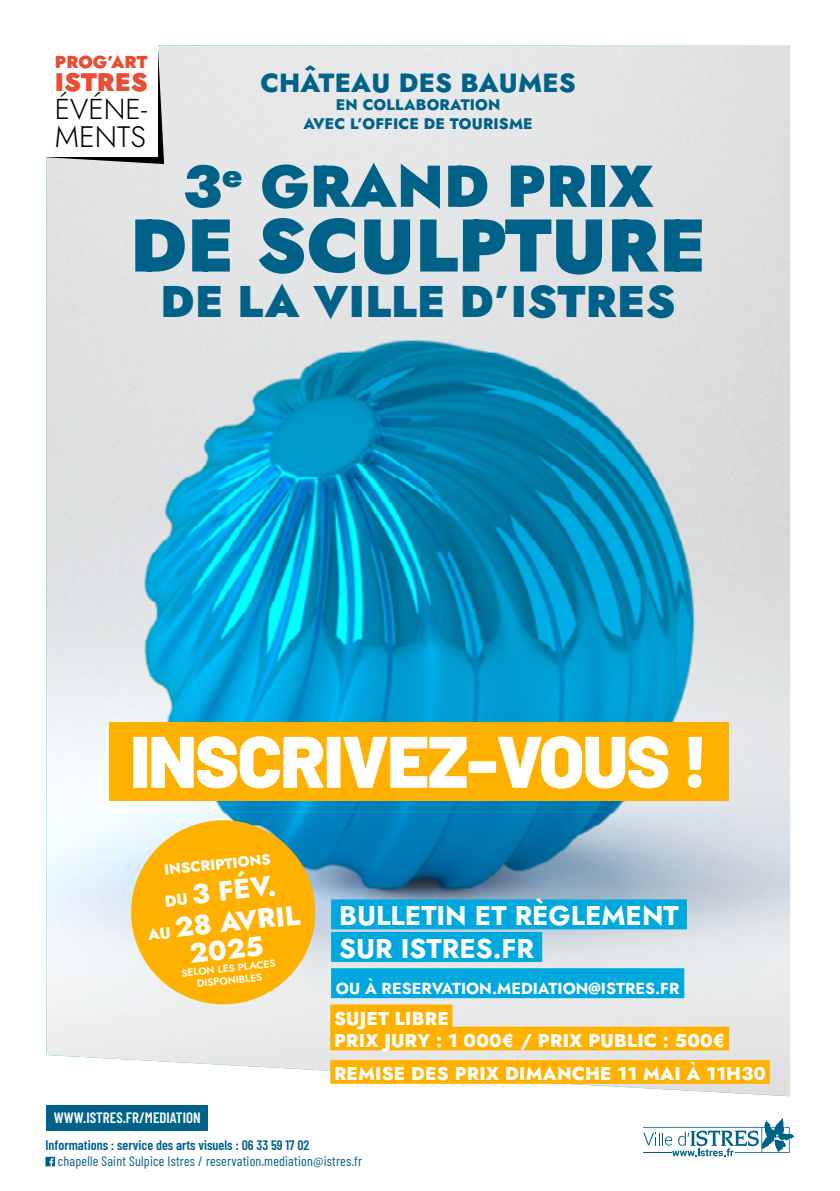
<style>
.page{position:relative;width:840px;height:1191px;background:#fff}
.page>*{position:absolute;margin:0;border:0;box-sizing:border-box;transform-origin:0 0}
.t1{font:900 74.4px "Jost";color:#006289}
.t2{font:900 72.8px "Barlow";letter-spacing:-.02em;color:#fff}
.t3{font:900 58.8px "Jost";color:#006289}
.t4{font:900 44.4px "Jost";letter-spacing:.01em;color:#006289}
.t5{font:29.6px "Jost";color:#000}
.t6{font:28.8px "Jost";color:#000}
.t7{font:800 27.4px/31.4px "Jost";color:#fff;text-align:center}
.t8{font:700 27.2px/32.6px "Jost";color:#fff}
.t9{font:800 26.2px "Jost";letter-spacing:.01em;color:#006289}
.t10{font:900 25.4px "Jost";color:#ea4d33}
.t11{font:800 18.4px/22.2px "Jost";letter-spacing:.01em;color:#fff}
.t12{font:900 17.2px "Jost";color:#ea4d33}
.t13{font:700 16px "Jost";color:#fff}
.t14{font:800 15.4px/18.4px "Jost";letter-spacing:.01em;color:#006289;text-align:center}
.t15{font:600 15px "Barlow Condensed";color:#fff}
.t16{font:800 14.6px "Jost";color:#fff}
.t17{font:13.8px "Barlow Condensed";letter-spacing:.015em;color:#006289}
.t18{font:600 13.8px "Barlow Condensed";color:#006289}
.t19{font:600 10.2px/12.2px "Jost";color:#fff;text-align:center}
.s1{font-size:15.8px}
</style>
<div class="page">
<img style="left:46px;top:45px;width:743px;height:1051px">
<svg style="left:46px;top:46px;width:118px;height:118px"></svg>
<div style="left:46px;top:45px;width:112px;height:112px;background:#fff"></div>
<svg style="left:126px;top:815px;width:194px;height:194px;background:#e9bc44"></svg>
<div style="left:331px;top:899px;width:355px;height:30px;background:#00a8de"></div>
<div style="left:331px;top:932px;width:211px;height:30px;background:#00a8de"></div>
<div style="left:331px;top:968px;width:353px;height:30px;background:#00a8de"></div>
<div style="left:330px;top:1004px;width:122px;height:24px;background:#ffb100"></div>
<div style="left:330px;top:1026px;width:398px;height:24px;background:#ffb100"></div>
<div style="left:330px;top:1060px;width:439px;height:23px;background:#ffb100"></div>
<div style="left:109px;top:722px;width:620px;height:78px;background:#ffb100"></div>
<div style="left:46px;top:1105px;width:162px;height:25px;background:#006289"></div>
<svg style="left:45px;top:1156px;width:10px;height:10px"></svg>
<svg style="left:643px;top:1118px;width:151px;height:38px"></svg>
<p class="t12" style="left:55px;top:50px;width:94px">PROG’ART</p>
<p class="t10" style="left:55px;top:65px;width:95px">ISTRES</p>
<p class="t9" style="left:260px;top:65px;width:317px">CHÂTEAU DES BAUMES</p>
<p class="t14" style="left:303px;top:96px;width:230px">EN COLLABORATION<br>AVEC L’OFFICE DE TOURISME</p>
<p class="t3" style="left:182px;top:146px;width:472px">3<sup>e</sup> GRAND PRIX</p>
<h1 class="t1" style="left:130px;top:195px;width:577px">DE SCULPTURE</h1>
<h1 class="t4" style="left:160px;top:271px;width:516px">DE LA VILLE D’ISTRES</h1>
<p class="t6" style="left:55px;top:90px;width:94px">ÉVÉNE-</p>
<p class="t5" style="left:55px;top:117px;width:93px">MENTS</p>
<p class="t2" style="left:130px;top:707px;width:579px">INSCRIVEZ-VOUS !</p>
<p class="t16" style="left:163px;top:860px;width:108px;rotate:-6deg">INSCRIPTIONS</p>
<p class="t7" style="left:142px;top:883px;width:155px;rotate:-6deg"><span class="s1">DU</span> 3 FÉV.<br><span class="s1">AU</span> 28 AVRIL</p>
<p class="t7" style="left:188px;top:938px;width:76px;rotate:-6deg">2025</p>
<p class="t19" style="left:181px;top:967px;width:96px;rotate:-6deg">SELON LES PLACES<br>DISPONIBLES</p>
<p class="t8" style="left:339px;top:899px;width:341px">BULLETIN ET RÈGLEMENT<br>SUR ISTRES.FR</p>
<p class="t13" style="left:336px;top:977px;width:345px">OU À RESERVATION.MEDIATION@ISTRES.FR</p>
<p class="t11" style="left:334px;top:1007px;width:392px">SUJET LIBRE<br>PRIX JURY : 1 000€ / PRIX PUBLIC : 500€</p>
<p class="t11" style="left:334px;top:1062px;width:433px">REMISE DES PRIX DIMANCHE 11 MAI À 11H30</p>
<p class="t15" style="left:54px;top:1107px;width:148px">WWW.ISTRES.FR/MEDIATION</p>
<p class="t18" style="left:45px;top:1135px;width:265px">Informations : service des arts visuels : 06 33 59 17 02</p>
<p class="t17" style="left:58px;top:1151px;width:306px">chapelle Saint Sulpice Istres / reservation.mediation@istres.fr</p>
</div>
